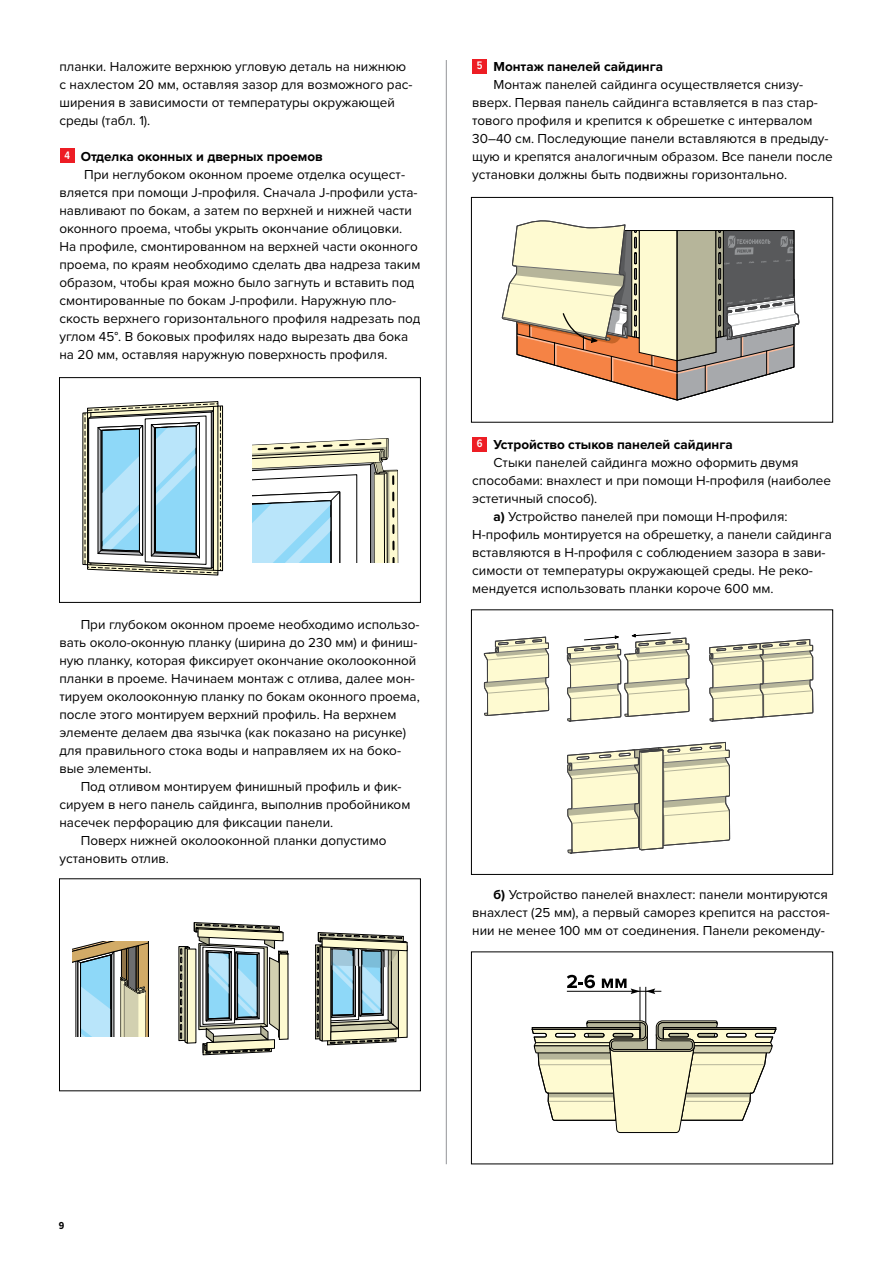
<style>
.page{position:relative;width:893px;height:1263px;background:#fff}
.page>*{position:absolute;margin:0;border:0;box-sizing:border-box;transform-origin:0 0}
.t1{font:13.5px/18px "Proxima Nova";color:#000}
.t2{font:700 13.5px "Proxima Nova";color:#000}
.t3{font:600 11.25px "Proxima Nova Cond";color:#fff}
.t4{font:700 10.5px "Proxima Nova Cond";color:#000}
.s1{font-weight:700}
</style>
<div class="page">
<hr style="left:446px;top:60px;width:1px;height:1104px;background:#939598">
<div style="left:60px;top:148px;width:15px;height:15px;background:#ed1d24"></div>
<div style="left:472px;top:59px;width:15px;height:15px;background:#ed1d24"></div>
<div style="left:472px;top:437px;width:15px;height:15px;background:#ed1d24"></div>
<svg style="left:82px;top:401px;width:141px;height:174px"></svg>
<hr style="left:213px;top:406px;width:1px;height:164px;background:#000">
<svg style="left:253px;top:438px;width:146px;height:124px"></svg>
<div style="left:59px;top:377px;width:362px;height:226px;border:1px solid #000"></div>
<svg style="left:315px;top:932px;width:93px;height:114px;background:#9faba2"></svg>
<svg style="left:178px;top:946px;width:2px;height:95px"></svg>
<svg style="left:180px;top:922px;width:109px;height:133px"></svg>
<svg style="left:73px;top:941px;width:76px;height:95px;background:#a4afa6"></svg>
<div style="left:59px;top:878px;width:362px;height:213px;border:1px solid #000"></div>
<svg style="left:502px;top:220px;width:298px;height:181px"></svg>
<div style="left:471px;top:197px;width:362px;height:225px;border:1px solid #000"></div>
<svg style="left:566px;top:632px;width:247px;height:222px"></svg>
<svg style="left:483px;top:636px;width:66px;height:80px;background:#e2e0c2"></svg>
<div style="left:471px;top:609px;width:362px;height:266px;border:1px solid #000"></div>
<svg style="left:531px;top:974px;width:246px;height:159px"></svg>
<div style="left:471px;top:951px;width:362px;height:213px;border:1px solid #000"></div>
<p class="t1" style="left:59px;top:57px;width:355px">планки. Наложите верхнюю угловую деталь на нижнюю с нахлестом 20 мм, оставляя зазор для возможного рас&shy;ширения в зависимости от температуры окружающей среды (табл. 1).</p>
<p class="t2" style="left:81px;top:148px;width:244px">Отделка оконных и дверных проемов</p>
<p class="t1" style="left:59px;top:165px;width:362px;text-indent:25px">При неглубоком оконном проеме отделка осущест&shy;вляется при помощи J-профиля. Сначала J-профили уста&shy;навливают по бокам, а затем по верхней и нижней части оконного проема, чтобы укрыть окончание облицовки.<br>На профиле, смонтированном на верхней части оконного проема, по краям необходимо сделать два надреза таким образом, чтобы края можно было загнуть и вставить под смонтированные по бокам J-профили. Наружную пло&shy;скость верхнего горизонтального профиля надрезать под углом 45°. В боковых профилях надо вырезать два бока на 20 мм, оставляя наружную поверхность профиля.</p>
<p class="t3" style="left:65px;top:148px;width:7px">4</p>
<p class="t1" style="left:59px;top:615px;width:362px;text-indent:21px">При глубоком оконном проеме необходимо использо&shy;вать около-оконную планку (ширина до 230 мм) и финиш&shy;ную планку, которая фиксирует окончание околооконной планки в проеме. Начинаем монтаж с отлива, далее мон&shy;тируем околооконную планку по бокам оконного проема, после этого монтируем верхний профиль. На верхнем элементе делаем два язычка (как показано на рисунке) для правильного стока воды и направляем их на боко&shy;вые элементы.</p>
<p class="t1" style="left:81px;top:777px;width:322px">Под отливом монтируем финишный профиль и фик-</p>
<p class="t1" style="left:59px;top:795px;width:352px">сируем в него панель сайдинга, выполнив пробойником</p>
<p class="t1" style="left:59px;top:813px;width:275px">насечек перфорацию для фиксации панели.</p>
<p class="t1" style="left:81px;top:831px;width:307px">Поверх нижней околооконной планки допустимо</p>
<p class="t1" style="left:59px;top:849px;width:111px">установить отлив.</p>
<p class="t2" style="left:493px;top:58px;width:171px">Монтаж панелей сайдинга</p>
<p class="t1" style="left:472px;top:75px;width:362px;text-indent:21px">Монтаж панелей сайдинга осуществляется снизу&shy;вверх. Первая панель сайдинга вставляется в паз стар&shy;тового профиля и крепится к обрешетке с интервалом 30–40 см. Последующие панели вставляются в предыду&shy;щую и крепятся аналогичным образом. Все панели после установки должны быть подвижны горизонтально.</p>
<p class="t3" style="left:477px;top:59px;width:7px">5</p>
<p class="t2" style="left:493px;top:436px;width:241px">Устройство стыков панелей сайдинга</p>
<p class="t1" style="left:493px;top:453px;width:306px">Стыки панелей сайдинга можно оформить двумя</p>
<p class="t1" style="left:472px;top:471px;width:360px">способами: внахлест и при помощи H-профиля (наиболее</p>
<p class="t1" style="left:472px;top:489px;width:126px">эстетичный способ).</p>
<p class="t1" style="left:493px;top:507px;width:295px"><span class="s1">а)</span> Устройство панелей при помощи H-профиля:</p>
<p class="t1" style="left:472px;top:525px;width:361px">H-профиль монтируется на обрешетку, а панели сайдинга</p>
<p class="t1" style="left:472px;top:543px;width:355px">вставляются в H-профиля с соблюдением зазора в зави-</p>
<p class="t1" style="left:472px;top:561px;width:342px">симости от температуры окружающей среды. Не реко-</p>
<p class="t1" style="left:472px;top:579px;width:303px">мендуется использовать планки короче 600 мм.</p>
<p class="t3" style="left:477px;top:437px;width:7px">6</p>
<p class="t1" style="left:472px;top:885px;width:359px;text-indent:21px"><span class="s1">б)</span> Устройство панелей внахлест: панели монтируются внахлест (25 мм), а первый саморез крепится на расстоя&shy;нии не менее 100 мм от соединения. Панели рекоменду-</p>
<p class="t4" style="left:59px;top:1219px;width:7px">9</p>
</div>
